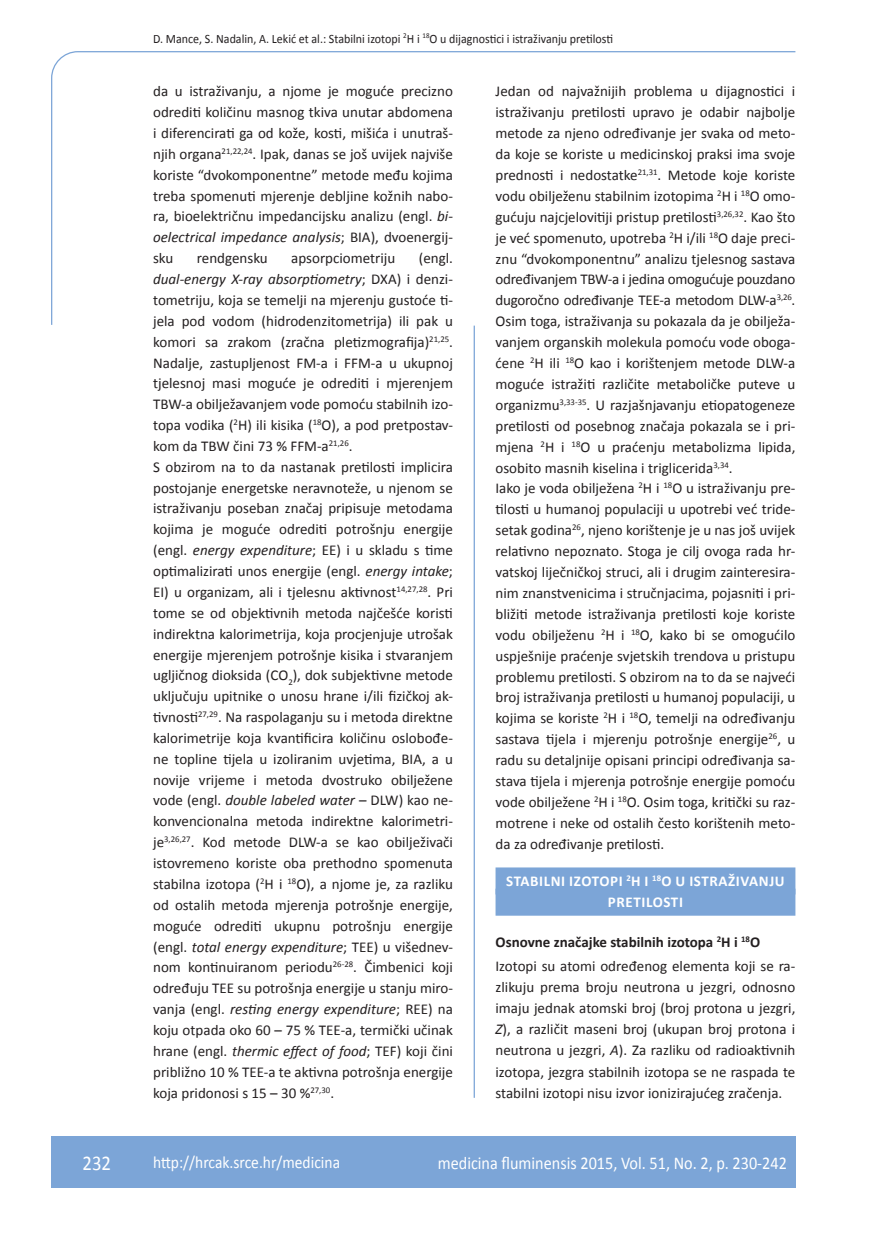
<style>
.page{position:relative;width:872px;height:1234px;background:#fff}
.page>*{position:absolute;margin:0;border:0;box-sizing:border-box;transform-origin:0 0}
.t1{font:21px "Calibri";color:#fff;scale:.9 1}
.t2{font:18px "Calibri";color:#fff;scale:.9 1}
.t3{font:17.25px "Calibri";color:#fff;scale:.9 1}
.t4{font:15px/20.9px "Calibri";color:#231f20}
.t5{font:700 15px/21.1px "Calibri";letter-spacing:.04em;color:#fff;text-align:center}
.t6{font:12.75px "Calibri";color:#231f20;scale:.94 1}
.s1{font-style:italic}
.s2{font-weight:700}
</style>
<div class="page">
<svg style="left:51px;top:51px;width:745px;height:274px"></svg>
<hr style="left:473px;top:325px;width:2px;height:772px;background:#7ca5d7">
<div style="left:51px;top:1135px;width:744px;height:51px;background:#7ca5d7"></div>
<div style="left:495px;top:867px;width:300px;height:27px;background:#7ca5d7"></div>
<div style="left:495px;top:888px;width:300px;height:27px;background:#7ca5d7"></div>
<p class="t6" style="left:153px;top:30px;width:491px">D. Mance, S. Nadalin, A. Lekić et al.: Stabilni izotopi <sup>2</sup>H i <sup>18</sup>O u dijagnostici i istraživanju pretilosti</p>
<p class="t4" style="left:153px;top:80px;width:301px;text-align:justify">da u istraživanju, a njome je moguće precizno odrediti količinu masnog tkiva unutar abdomena i diferencirati ga od kože, kosti, mišića i unutraš&shy;njih organa<sup>21,22,24</sup>. Ipak, danas se još uvijek najviše koriste “dvokomponentne” metode među kojima treba spomenuti mjerenje debljine kožnih nabo&shy;ra, bioelektričnu impedancijsku analizu (engl. <span class="s1">bi&shy;oelectrical impedance analysis</span>; BIA), dvoenergij&shy;sku</p>
<p class="t4" style="left:153px;top:247px;width:301px;text-indent:266px">(engl. <span class="s1">dual-energy X-ray absorptiometry</span>; DXA) i denzi&shy;tometriju, koja se temelji na mjerenju gustoće ti&shy;jela pod vodom (hidrodenzitometrija) ili pak u komori sa zrakom (zračna pletizmografija)<sup>21,25</sup>.<br>Nadalje, zastupljenost FM-a i FFM-a u ukupnoj tjelesnoj masi moguće je odrediti i mjerenjem TBW-a obilježavanjem vode pomoću stabilnih izo&shy;topa vodika (<sup>2</sup>H) ili kisika (<sup>18</sup>O), a pod pretpostav&shy;kom da TBW čini 73 % FFM-a<sup>21,26</sup>.<br>S obzirom na to da nastanak pretilosti implicira postojanje energetske neravnoteže, u njenom se istraživanju poseban značaj pripisuje metodama kojima je moguće odrediti potrošnju energije (engl. <span class="s1">energy expenditure</span>; EE) i u skladu s time optimalizirati unos energije (engl. <span class="s1">energy intake</span>; EI) u organizam, ali i tjelesnu aktivnost<sup>14,27,28</sup>. Pri tome se od objektivnih metoda najčešće koristi indirektna kalorimetrija, koja procjenjuje utrošak energije mjerenjem potrošnje kisika i stvaranjem ugljičnog dioksida (CO<sub>2</sub>), dok subjektivne metode uključuju upitnike o unosu hrane i/ili fizičkoj ak&shy;tivnosti<sup>27,29</sup>. Na raspolaganju su i metoda direktne kalorimetrije koja kvantificira količinu oslobođe&shy;ne topline tijela u izoliranim uvjetima, BIA, a u novije vrijeme i metoda dvostruko obilježene vode (engl. <span class="s1">double labeled water</span> – DLW) kao ne&shy;konvencionalna metoda indirektne kalorimetri&shy;je<sup>3,26,27</sup>. Kod metode DLW-a se kao obilježivači istovremeno koriste oba prethodno spomenuta stabilna izotopa (<sup>2</sup>H i <sup>18</sup>O), a njome je, za razliku od ostalih metoda mjerenja potrošnje energije, moguće odrediti ukupnu potrošnju energije (engl. <span class="s1">total energy expenditure</span>; TEE) u višednev&shy;nom kontinuiranom periodu<sup>26-28</sup>. Čimbenici koji određuju TEE su potrošnja energije u stanju miro&shy;vanja (engl. <span class="s1">resting energy expenditure</span>; REE) na koju otpada oko 60 – 75 % TEE-a, termički učinak hrane (engl. <span class="s1">thermic effect of food</span>; TEF) koji čini približno 10 % TEE-a te aktivna potrošnja energije koja pridonosi s 15 – 30 %<sup>27,30</sup>.</p>
<p class="t4" style="left:197px;top:247px;width:72px">rendgensku</p>
<p class="t4" style="left:291px;top:247px;width:106px">apsorpciometriju</p>
<p class="t4" style="left:495px;top:80px;width:301px">Jedan od najvažnijih problema u dijagnostici i istraživanju pretilosti upravo je odabir najbolje metode za njeno određivanje jer svaka od meto&shy;da koje se koriste u medicinskoj praksi ima svoje prednosti i nedostatke<sup>21,31</sup>. Metode koje koriste vodu obilježenu stabilnim izotopima <sup>2</sup>H i <sup>18</sup>O omo&shy;gućuju najcjelovitiji pristup pretilosti<sup>3,26,32</sup>. Kao što je već spomenuto, upotreba <sup>2</sup>H i/ili <sup>18</sup>O daje preci&shy;znu “dvokomponentnu” analizu tjelesnog sastava određivanjem TBW-a i jedina omogućuje pouzdano dugoročno određivanje TEE-a metodom DLW-a<sup>3,26</sup>.<br>Osim toga, istraživanja su pokazala da je obilježa&shy;vanjem organskih molekula pomoću vode oboga&shy;ćene <sup>2</sup>H ili <sup>18</sup>O kao i korištenjem metode DLW-a moguće istražiti različite metaboličke puteve u organizmu<sup>3,33-35</sup>. U razjašnjavanju etiopatogeneze pretilosti od posebnog značaja pokazala se i pri&shy;mjena <sup>2</sup>H i <sup>18</sup>O u praćenju metabolizma lipida, osobito masnih kiselina i triglicerida<sup>3,34</sup>.<br>Iako je voda obilježena <sup>2</sup>H i <sup>18</sup>O u istraživanju pre&shy;tilosti u humanoj populaciji u upotrebi već tride&shy;setak godina<sup>26</sup>, njeno korištenje je u nas još uvijek relativno nepoznato. Stoga je cilj ovoga rada hr&shy;vatskoj liječničkoj struci, ali i drugim zainteresira&shy;nim znanstvenicima i stručnjacima, pojasniti i pri&shy;bližiti metode istraživanja pretilosti koje koriste vodu obilježenu <sup>2</sup>H i <sup>18</sup>O, kako bi se omogućilo uspješnije praćenje svjetskih trendova u pristupu problemu pretilosti. S obzirom na to da se najveći broj istraživanja pretilosti u humanoj populaciji, u kojima se koriste <sup>2</sup>H i <sup>18</sup>O, temelji na određivanju sastava tijela i mjerenju potrošnje energije<sup>26</sup>, u radu su detaljnije opisani principi određivanja sa&shy;stava tijela i mjerenja potrošnje energije pomoću vode obilježene <sup>2</sup>H i <sup>18</sup>O. Osim toga, kritički su raz&shy;motrene i neke od ostalih često korištenih meto&shy;da za određivanje pretilosti.</p>
<p class="t5" style="left:506px;top:869px;width:280px">STABILNI IZOTOPI <sup>2</sup>H I <sup>18</sup>O U ISTRAŽIVANJU<br>PRETILOSTI</p>
<p class="t4" style="left:495px;top:928px;width:301px;line-height:24px"><span class="s2">Osnovne značajke stabilnih izotopa</span> <sup>2</sup><span class="s2">H i</span> <sup>18</sup><span class="s2">O<br></span>Izotopi su atomi određenog elementa koji se ra-</p>
<p class="t4" style="left:495px;top:975px;width:301px;text-align:justify">zlikuju prema broju neutrona u jezgri, odnosno imaju jednak atomski broj (broj protona u jezgri, <span class="s1">Z</span>), a različit maseni broj (ukupan broj protona i neutrona u jezgri, <span class="s1">A</span>). Za razliku od radioaktivnih izotopa, jezgra stabilnih izotopa se ne raspada te stabilni izotopi nisu izvor ionizirajućeg zračenja.</p>
<h1 class="t1" style="left:82px;top:1149px;width:33px">232</h1>
<p class="t3" style="left:153px;top:1150px;width:209px">http://hrcak.srce.hr/medicina</p>
<p class="t2" style="left:438px;top:1151px;width:389px">medicina fluminensis 2015, Vol. 51, No. 2, p. 230-242</p>
</div>
